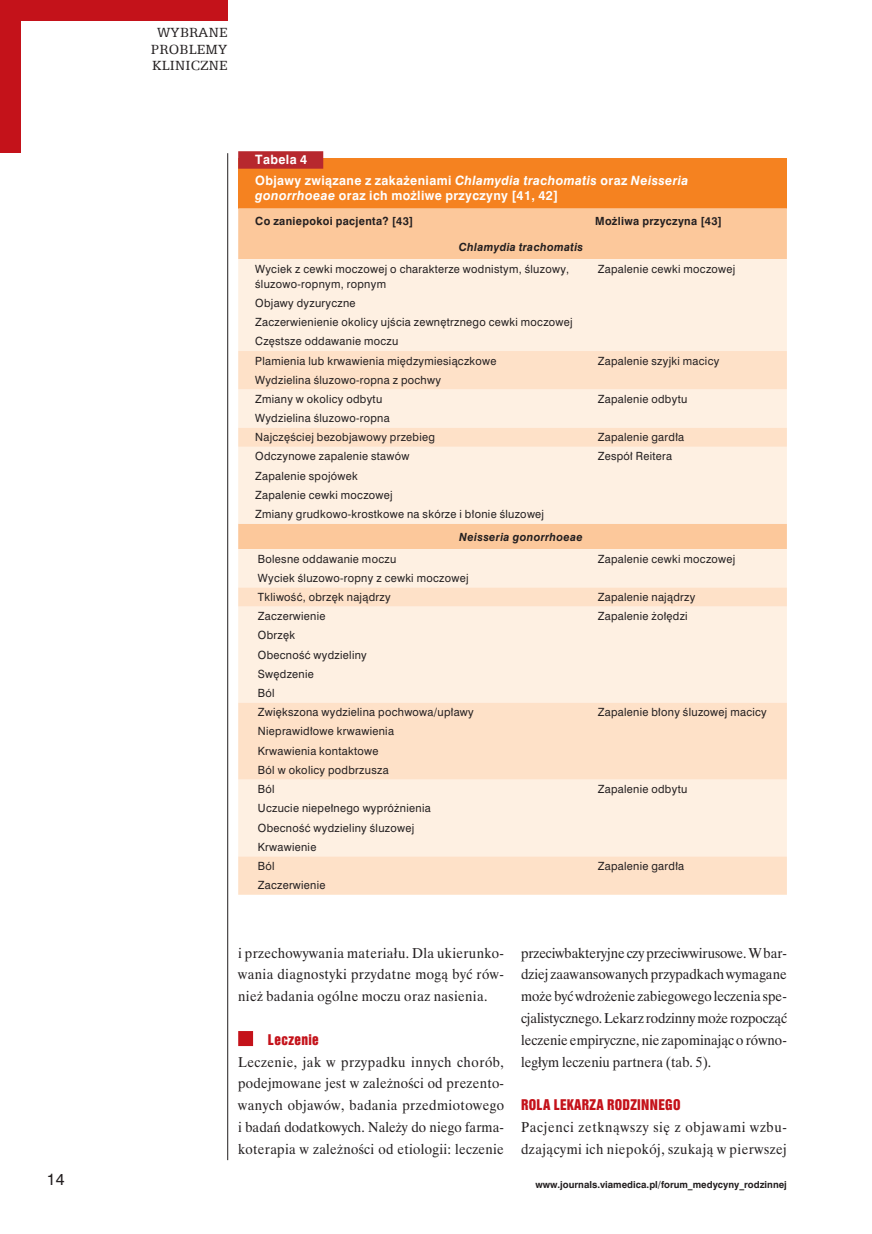
<style>
.page{position:relative;width:872px;height:1234px;background:#fff}
.page>*{position:absolute;margin:0;border:0;box-sizing:border-box;transform-origin:0 0}
.t1{font:15px/16.5px "Egyptian 505 EU";letter-spacing:.015em;color:#231f20;text-align:center}
.t2{font:15px "Swis 721 PL";color:#231f20}
._070_-_Tekst_-_pierw{font:14.25px/21.8px "Time Ibis EE";letter-spacing:.02em;color:#231f20;text-align:justify;scale:.95 1}
._072_-_Tekst_-_nastę{font:14.25px/21.8px "Time Ibis EE";letter-spacing:.025em;color:#231f20;text-align:justify;scale:.95 1}
._081_-_Śródtytuł_1{font:13.5px "Swis 921 EU";letter-spacing:.025em;color:#c4121a}
._082_-_Śródtytuł_2{font:13.5px "Swis 921 EU";letter-spacing:.025em;color:#c4121a}
.T1_-_Tabela_-_tytuł{font:700 12px/15px "Swis 721 PL";letter-spacing:.03em;color:#fff}
.T1_-_Tabela_-_tytul{font:700 12px "Swis 721 PL";letter-spacing:.03em;color:#fff}
.T3_-_Tabela_-_tekst{font:10.5px/15px "Swis 721 PL";letter-spacing:.03em;color:#231f20}
.T2_-_Tabela_-_nagłów{font:700 10.5px "Swis 721 PL";letter-spacing:.03em;color:#231f20}
.T2_-_Tabela_-_nagłów-2{font:italic 700 10.5px "Swis 721 PL";letter-spacing:.03em;color:#231f20}
.t3{font:700 9px "Swis 721 PL";color:#231f20}
.s1{font-style:italic}
</style>
<div class="page">
<hr style="left:227px;top:153px;width:1px;height:1006px;background:#231f20">
<div style="left:0;top:0;width:227px;height:21px;background:#c4121a"></div>
<div style="left:0;top:0;width:21px;height:153px;background:#c4121a"></div>
<div style="left:238px;top:1030px;width:15px;height:15px;background:#c4121a"></div>
<div style="left:238px;top:158px;width:549px;height:50px;background:#f58220"></div>
<div style="left:238px;top:208px;width:549px;height:51px;background:#fcc89b"></div>
<div style="left:238px;top:259px;width:549px;height:92px;background:#fef0e2"></div>
<svg style="left:238px;top:351px;width:549px;height:543px;background:#fde8d5"></svg>
<div style="left:238px;top:151px;width:85px;height:18px;background:#b7282e"></div>
<h1 class="t2" style="left:47px;top:1169px;width:19px">14</h1>
<h1 class="t1" style="left:151px;top:24px;width:78px">WYBRANE<br>PROBLEMY<br>KLINICZNE</h1>
<p class="T1_-_Tabela_-_tytul" style="left:255px;top:152px;width:54px">Tabela 4</p>
<p class="T1_-_Tabela_-_tytuł" style="left:255px;top:172px;width:435px">Objawy związane z zakażeniami <span class="s1">Chlamydia trachomatis</span> oraz <span class="s1">Neisseria gonorrhoeae</span> oraz ich możliwe przyczyny [41, 42]</p>
<p class="T2_-_Tabela_-_nagłów" style="left:255px;top:214px;width:160px">Co zaniepokoi pacjenta? [43]</p>
<p class="T2_-_Tabela_-_nagłów" style="left:595px;top:214px;width:128px">Możliwa przyczyna [43]</p>
<p class="T2_-_Tabela_-_nagłów-2" style="left:459px;top:240px;width:126px">Chlamydia trachomatis</p>
<p class="T3_-_Tabela_-_tekst" style="left:255px;top:261px;width:315px">Wyciek z cewki moczowej o charakterze wodnistym, śluzowy, śluzowo-ropnym, ropnym</p>
<p class="T3_-_Tabela_-_tekst" style="left:255px;top:295px;width:102px">Objawy dyzuryczne</p>
<p class="T3_-_Tabela_-_tekst" style="left:255px;top:314px;width:319px">Zaczerwienienie okolicy ujścia zewnętrznego cewki moczowej</p>
<p class="T3_-_Tabela_-_tekst" style="left:255px;top:334px;width:145px">Częstsze oddawanie moczu</p>
<p class="T3_-_Tabela_-_tekst" style="left:598px;top:261px;width:139px">Zapalenie cewki moczowej</p>
<p class="T3_-_Tabela_-_tekst" style="left:255px;top:353px;width:243px">Plamienia lub krwawienia międzymiesiączkowe</p>
<p class="T3_-_Tabela_-_tekst" style="left:255px;top:372px;width:187px">Wydzielina śluzowo-ropna z pochwy</p>
<p class="T3_-_Tabela_-_tekst" style="left:255px;top:391px;width:128px">Zmiany w okolicy odbytu</p>
<p class="T3_-_Tabela_-_tekst" style="left:255px;top:410px;width:136px">Wydzielina śluzowo-ropna</p>
<p class="T3_-_Tabela_-_tekst" style="left:598px;top:353px;width:123px">Zapalenie szyjki macicy</p>
<p class="T3_-_Tabela_-_tekst" style="left:598px;top:391px;width:91px">Zapalenie odbytu</p>
<p class="T3_-_Tabela_-_tekst" style="left:255px;top:429px;width:181px">Najczęściej bezobjawowy przebieg</p>
<p class="T3_-_Tabela_-_tekst" style="left:598px;top:429px;width:88px">Zapalenie gardła</p>
<p class="T3_-_Tabela_-_tekst" style="left:255px;top:448px;width:156px">Odczynowe zapalenie stawów</p>
<p class="T3_-_Tabela_-_tekst" style="left:255px;top:468px;width:104px">Zapalenie spojówek</p>
<p class="T3_-_Tabela_-_tekst" style="left:255px;top:487px;width:139px">Zapalenie cewki moczowej</p>
<p class="T3_-_Tabela_-_tekst" style="left:255px;top:506px;width:290px">Zmiany grudkowo-krostkowe na skórze i błonie śluzowej</p>
<p class="T3_-_Tabela_-_tekst" style="left:598px;top:448px;width:76px">Zespół Reitera</p>
<p class="T2_-_Tabela_-_nagłów-2" style="left:459px;top:529px;width:125px">Neisseria gonorrhoeae</p>
<p class="T3_-_Tabela_-_tekst" style="left:258px;top:551px;width:140px">Bolesne oddawanie moczu</p>
<p class="T3_-_Tabela_-_tekst" style="left:258px;top:570px;width:212px">Wyciek śluzowo-ropny z cewki moczowej</p>
<p class="T3_-_Tabela_-_tekst" style="left:598px;top:551px;width:139px">Zapalenie cewki moczowej</p>
<p class="T3_-_Tabela_-_tekst" style="left:258px;top:589px;width:134px">Tkliwość, obrzęk najądrzy</p>
<p class="T3_-_Tabela_-_tekst" style="left:598px;top:589px;width:99px">Zapalenie najądrzy</p>
<p class="T3_-_Tabela_-_tekst" style="left:258px;top:608px;width:69px">Zaczerwienie</p>
<p class="T3_-_Tabela_-_tekst" style="left:258px;top:627px;width:39px">Obrzęk</p>
<p class="T3_-_Tabela_-_tekst" style="left:258px;top:646px;width:110px">Obecność wydzieliny</p>
<p class="T3_-_Tabela_-_tekst" style="left:258px;top:666px;width:57px">Swędzenie</p>
<p class="T3_-_Tabela_-_tekst" style="left:258px;top:685px;width:18px">Ból</p>
<p class="T3_-_Tabela_-_tekst" style="left:598px;top:608px;width:91px">Zapalenie żołędzi</p>
<p class="T3_-_Tabela_-_tekst" style="left:258px;top:704px;width:217px">Zwiększona wydzielina pochwowa/upławy</p>
<p class="T3_-_Tabela_-_tekst" style="left:258px;top:723px;width:137px">Nieprawidłowe krwawienia</p>
<p class="T3_-_Tabela_-_tekst" style="left:258px;top:743px;width:122px">Krwawienia kontaktowe</p>
<p class="T3_-_Tabela_-_tekst" style="left:258px;top:762px;width:132px">Ból w okolicy podbrzusza</p>
<p class="T3_-_Tabela_-_tekst" style="left:258px;top:781px;width:18px">Ból</p>
<p class="T3_-_Tabela_-_tekst" style="left:258px;top:800px;width:174px">Uczucie niepełnego wypróżnienia</p>
<p class="T3_-_Tabela_-_tekst" style="left:258px;top:819px;width:158px">Obecność wydzieliny śluzowej</p>
<p class="T3_-_Tabela_-_tekst" style="left:258px;top:839px;width:60px">Krwawienie</p>
<p class="T3_-_Tabela_-_tekst" style="left:258px;top:858px;width:18px">Ból</p>
<p class="T3_-_Tabela_-_tekst" style="left:258px;top:877px;width:69px">Zaczerwienie</p>
<p class="T3_-_Tabela_-_tekst" style="left:598px;top:704px;width:170px">Zapalenie błony śluzowej macicy</p>
<p class="T3_-_Tabela_-_tekst" style="left:598px;top:781px;width:91px">Zapalenie odbytu</p>
<p class="T3_-_Tabela_-_tekst" style="left:598px;top:858px;width:88px">Zapalenie gardła</p>
<p class="_072_-_Tekst_-_nastę" style="left:238px;top:941px;width:281px">i przechowywania materiału. Dla ukierunko&shy;wania diagnostyki przydatne mogą być rów&shy;nież badania ogólne moczu oraz nasienia.</p>
<p class="_082_-_Śródtytuł_2" style="left:268px;top:1030px;width:52px">Leczenie</p>
<p class="_070_-_Tekst_-_pierw" style="left:238px;top:1050px;width:281px">Leczenie, jak w przypadku innych chorób, podejmowane jest w zależności od prezento&shy;wanych objawów, badania przedmiotowego i badań dodatkowych. Należy do niego farma&shy;koterapia w zależności od etiologii: leczenie</p>
<p class="_070_-_Tekst_-_pierw" style="left:521px;top:941px;width:281px">przeciwbakteryjne czy przeciwwirusowe. W bar&shy;dziej zaawansowanych przypadkach wymagane może być wdrożenie zabiegowego leczenia spe&shy;cjalistycznego. Lekarz rodzinny może rozpocząć leczenie empiryczne, nie zapominając o równo&shy;ległym leczeniu partnera (tab. 5).</p>
<p class="_081_-_Śródtytuł_1" style="left:521px;top:1095px;width:161px">ROLA LEKARZA RODZINNEGO</p>
<p class="_070_-_Tekst_-_pierw" style="left:521px;top:1115px;width:281px">Pacjenci zetknąwszy się z objawami wzbu&shy;dzającymi ich niepokój, szukają w pierwszej</p>
<p class="t3" style="left:535px;top:1178px;width:253px">www.journals.viamedica.pl/forum_medycyny_rodzinnej</p>
</div>
